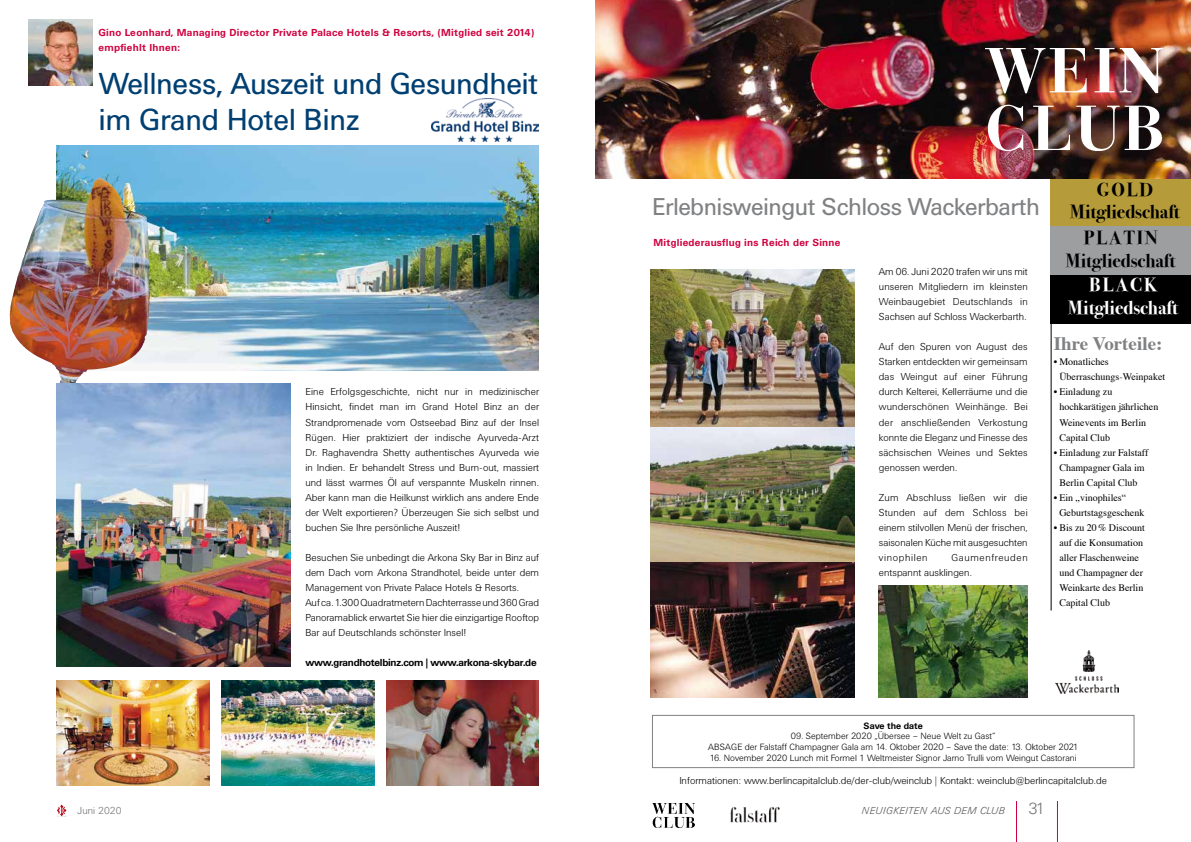
<style>
.page{position:relative;width:1191px;height:842px;background:#fff}
.page>*{position:absolute;margin:0;border:0;box-sizing:border-box;transform-origin:0 0}
.t1{font:30px/36px "Univers BQ";letter-spacing:-.02em;color:#003f72}
.t2{font:24px "Univers BQ";letter-spacing:-.025em;color:#808183}
.t3{font:700 19px/22.8px "Bodoni Svty Two ITCTT";color:#000;text-align:center}
.t4{font:700 19px/22.8px "Bodoni Svty Two ITCTT";color:#fff;text-align:center}
.t5{font:700 19px "Times";color:#808183}
.t6{font:300 16px "Univers BQ";color:#707172}
.t7{font:300 10px/15px "Univers BQ";color:#000;text-align:justify}
.t8{font:10px/15px "Times";color:#000}
.t9{font:700 10px/15px "Univers BQ";letter-spacing:.025em;color:#cf003f}
.t10{font:700 10px "Univers BQ";letter-spacing:-.025em;color:#000}
.t11{font:italic 300 10px "Univers BQ";letter-spacing:.05em;color:#58585a}
.t12{font:300 10px "Univers BQ";color:#707172}
.t13{font:300 9px/10.8px "Univers BQ";color:#000;text-align:center}
.t14{font:700 9px "Univers BQ";color:#000}
</style>
<div class="page">
<hr style="left:1016px;top:801px;width:1px;height:41px;background:#cf003f">
<hr style="left:1057px;top:801px;width:1px;height:41px;background:#cf003f">
<svg style="left:57px;top:804px;width:9px;height:12px"></svg>
<img style="left:652px;top:803px;width:42px;height:25px">
<div style="left:1050px;top:275px;width:141px;height:48px;background:#000"></div>
<div style="left:1050px;top:179px;width:141px;height:48px;background:#b59b3a"></div>
<div style="left:1050px;top:227px;width:141px;height:48px;background:#9c9e9f"></div>
<div style="left:652px;top:715px;width:482px;height:53px;border:1px solid #808183"></div>
<img style="left:595px;top:0;width:596px;height:179px">
<img style="left:985px;top:48px;width:177px;height:102px">
<img style="left:730px;top:806px;width:50px;height:17px">
<hr style="left:1050px;top:322px;width:1px;height:288px;background:#000">
<img style="left:651px;top:270px;width:204px;height:427px">
<img style="left:879px;top:585px;width:148px;height:112px">
<img style="left:1055px;top:650px;width:63px;height:43px">
<img style="left:386px;top:680px;width:153px;height:105px">
<img style="left:432px;top:99px;width:106px;height:43px">
<img style="left:28px;top:20px;width:65px;height:65px">
<img style="left:222px;top:680px;width:152px;height:105px">
<img style="left:56px;top:680px;width:154px;height:105px">
<img style="left:57px;top:145px;width:482px;height:225px">
<img style="left:10px;top:178px;width:88px;height:211px">
<img style="left:57px;top:383px;width:234px;height:283px">
<p class="t9" style="left:99px;top:25px;width:437px">Gino Leonhard, Managing Director Private Palace Hotels &amp; Resorts, (Mitglied seit 2014) empfiehlt Ihnen:</p>
<h1 class="t1" style="left:99px;top:66px;width:441px">Wellness, Auszeit und Gesundheit im Grand Hotel Binz</h1>
<p class="t7" style="left:305px;top:385px;width:235px">Eine Erfolgsgeschichte, nicht nur in medizinischer Hinsicht, findet man im Grand Hotel Binz an der Strandpromenade vom Ostseebad Binz auf der Insel Rügen. Hier praktiziert der indische Ayurveda-Arzt Dr. Raghavendra Shetty authentisches Ayurveda wie in Indien. Er behandelt Stress und Burn-out, massiert und lässt warmes Öl auf verspannte Muskeln rinnen.<br>Aber kann man die Heilkunst wirklich ans andere Ende der Welt exportieren? Überzeugen Sie sich selbst und buchen Sie Ihre persönliche Auszeit!</p>
<p class="t7" style="left:305px;top:550px;width:235px;text-align:left">Besuchen Sie unbedingt die Arkona Sky Bar in Binz auf dem Dach vom Arkona Strandhotel, beide unter dem Management von Private Palace Hotels &amp; Resorts.<br>Auf ca. 1.300 Quadratmetern Dachterrasse und 360Grad Panoramablick erwartet Sie hier die einzigartige Rooftop Bar auf Deutschlands schönster Insel!</p>
<p class="t10" style="left:305px;top:657px;width:233px">www.grandhotelbinz.com | www.arkona-skybar.de</p>
<h2 class="t2" style="left:652px;top:193px;width:389px">Erlebnisweingut Schloss Wackerbarth</h2>
<p class="t9" style="left:653px;top:235px;width:188px">Mitgliederausflug ins Reich der Sinne</p>
<p class="t7" style="left:879px;top:265px;width:150px">Am 06. Juni 2020 trafen wir uns mit unseren Mitgliedern im kleinsten Weinbaugebiet Deutschlands in Sachsen auf Schloss Wackerbarth.</p>
<p class="t7" style="left:879px;top:340px;width:150px">Auf den Spuren von August des Starken entdeckten wir gemeinsam das Weingut auf einer Führung durch Kelterei, Kellerräume und die wunderschönen Weinhänge. Bei der anschließenden Verkostung konnte die Eleganz und Finesse des sächsischen Weines und Sektes genossen werden.</p>
<p class="t7" style="left:879px;top:490px;width:150px">Zum Abschluss ließen wir die Stunden auf dem Schloss bei einem stilvollen Menü der frischen, saisonalen Küche mit ausgesuchten vinophilen</p>
<p class="t7" style="left:879px;top:550px;width:150px;text-indent:73px">Gaumenfreuden entspannt ausklingen.</p>
<h3 class="t3" style="left:1070px;top:176px;width:111px">GOLD<br>Mitgliedschaft</h3>
<h3 class="t3" style="left:1065px;top:224px;width:111px">PLATIN<br>Mitgliedschaft</h3>
<h3 class="t4" style="left:1068px;top:272px;width:111px">BLACK<br>Mitgliedschaft</h3>
<h3 class="t5" style="left:1053px;top:326px;width:110px">Ihre Vorteile:</h3>
<p class="t8" style="left:1059px;top:354px;width:107px;text-indent:-6px">• Monatliches<br>Überraschungs-Weinpaket</p>
<p class="t8" style="left:1059px;top:384px;width:101px;text-indent:-6px">• Einladung zu hochkarätigen jährlichen<br>Weinevents im Berlin<br>Capital Club</p>
<p class="t8" style="left:1053px;top:444px;width:96px;text-align:center">• Einladung zur Falstaff<br>Champagner Gala im<br>Berlin Capital Club</p>
<p class="t8" style="left:1059px;top:489px;width:86px;text-indent:-6px">• Ein „vinophiles“<br>Geburtstagsgeschenk</p>
<p class="t8" style="left:1059px;top:519px;width:87px;text-indent:-6px">• Bis zu 20% Discount auf die Konsumation aller Flaschenweine und Champagner der<br>Weinkarte des Berlin<br>Capital Club</p>
<p class="t14" style="left:863px;top:720px;width:61px">Save the date</p>
<p class="t13" style="left:708px;top:731px;width:372px">09. September 2020 „Übersee – Neue Welt zu Gast“<br>ABSAGE der Falstaff Champagner Gala am 14. Oktober 2020 – Save the date: 13. Oktober 2021</p>
<p class="t13" style="left:710px;top:753px;width:368px">16. November 2020 Lunch mit Formel 1 Weltmeister Signor Jarno Trulli vom Weingut Castorani</p>
<p class="t7" style="left:679px;top:774px;width:429px">Informationen: www.berlincapitalclub.de/der-club/weinclub | Kontakt: weinclub@berlincapitalclub.de</p>
<p class="t12" style="left:78px;top:805px;width:45px">Juni 2020</p>
<p class="t11" style="left:862px;top:805px;width:144px">NEUIGKEITEN AUS DEM CLUB</p>
<h3 class="t6" style="left:1028px;top:799px;width:18px">31</h3>
</div>
